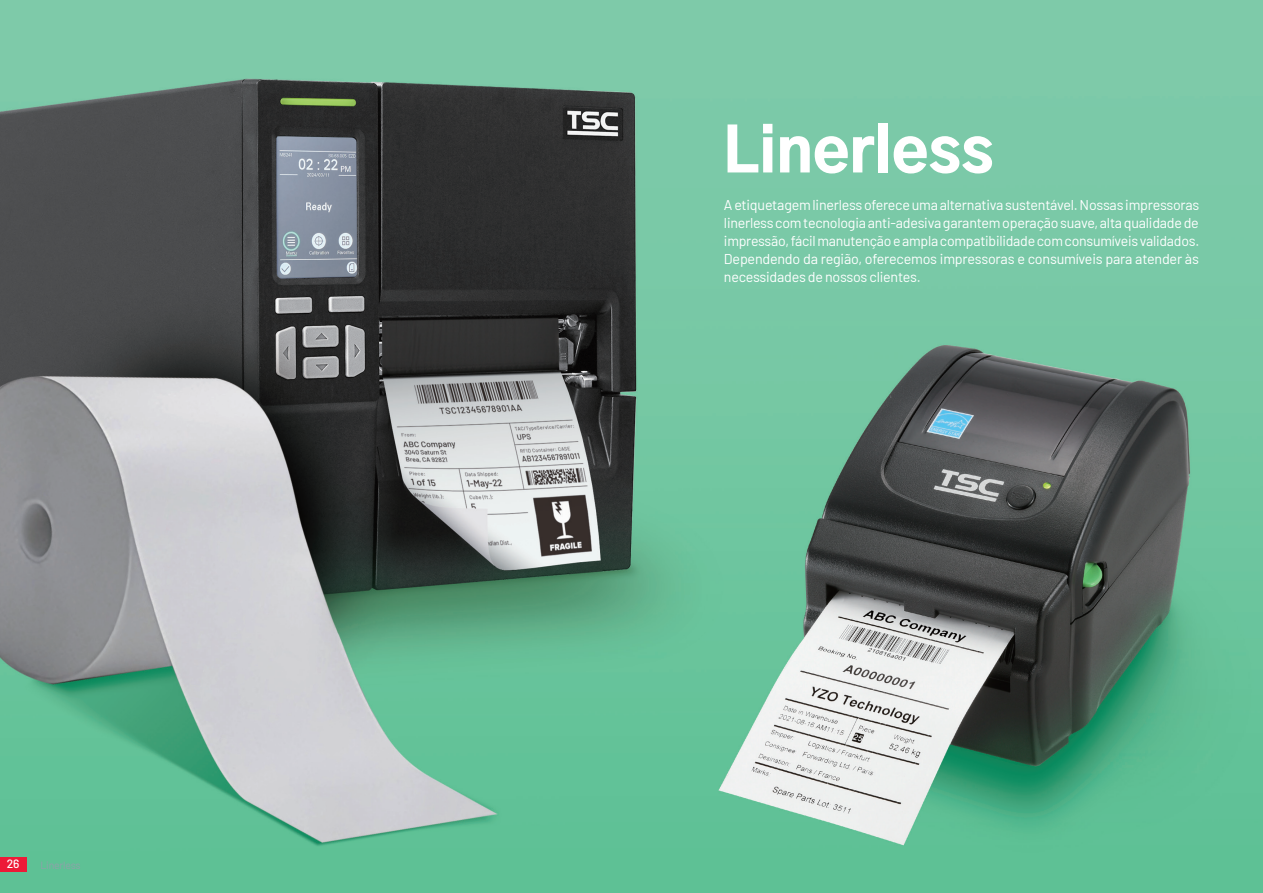
<style>
.page{position:relative;width:1263px;height:893px;background:#fff}
.page>*{position:absolute;margin:0;border:0;box-sizing:border-box;transform-origin:0 0}
.t1{font:900 60px "Gothic A1";color:#fff}
.content2{font:14.25px/18px "Barlow";letter-spacing:-.015em;color:#fff;text-align:justify}
.t2{font:500 12px "Barlow";color:#fff}
.t3{font:10.5px "Barlow";letter-spacing:-.015em;color:#90a0aa}
</style>
<div class="page">
<img style="left:0;top:0;width:1263px;height:893px">
<div style="left:0;top:857px;width:26px;height:15px;background:#ed1a37"></div>
<p class="t2" style="left:7px;top:855px;width:14px">26</p>
<p class="t3" style="left:40px;top:857px;width:42px">Linerless</p>
<h1 class="t1" style="left:723px;top:100px;width:272px">Linerless</h1>
<p class="content2" style="left:724px;top:194px;width:477px">A etiquetagem linerless oferece uma alternativa sustentável. Nossas impressoras linerless com tecnologia anti-adesiva garantem operação suave, alta qualidade de impressão, fácil manutenção e ampla compatibilidade com consumíveis validados.<br>Dependendo da região, oferecemos impressoras e consumíveis para atender às necessidades de nossos clientes.</p>
</div>
